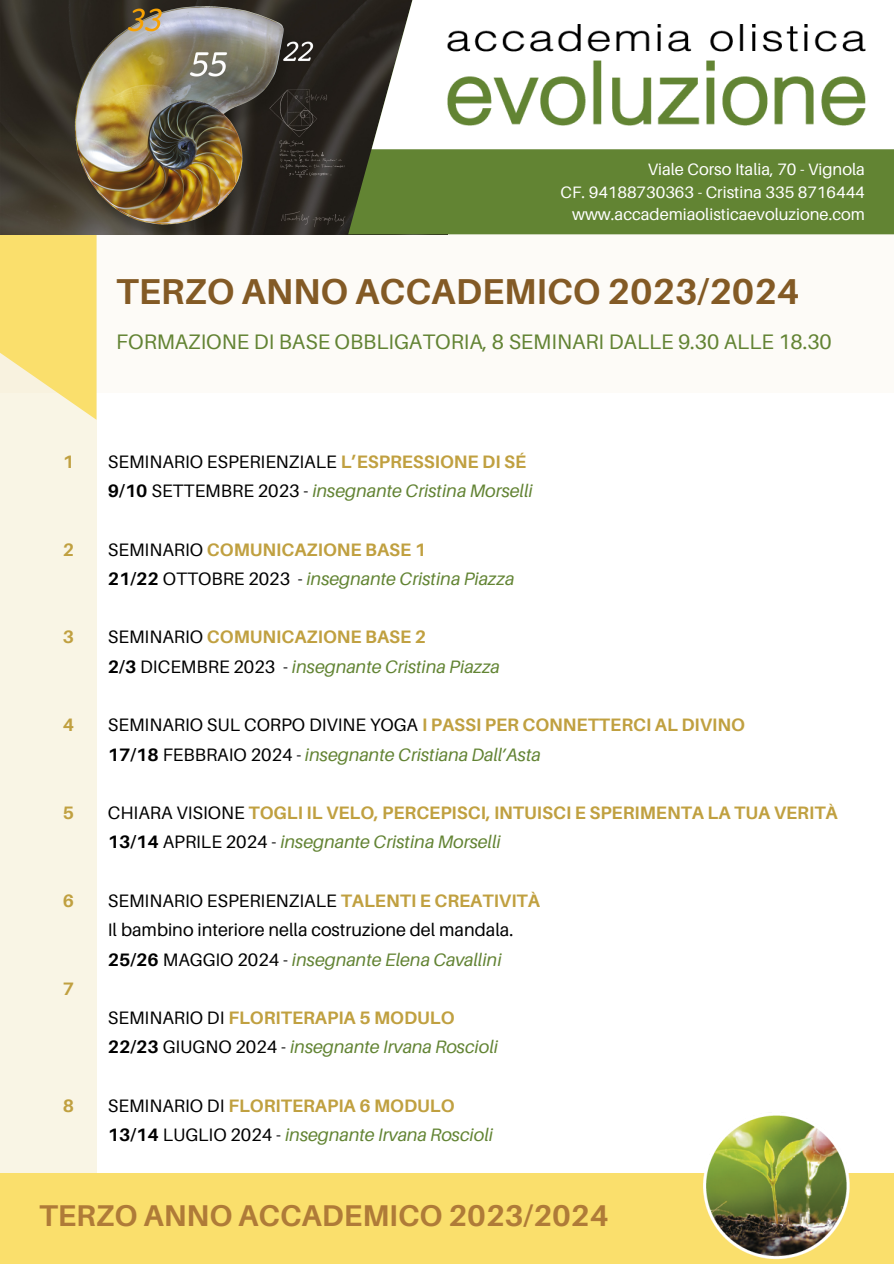
<style>
.page{position:relative;width:894px;height:1264px;background:#fff}
.page>*{position:absolute;margin:0;border:0;box-sizing:border-box;transform-origin:0 0}
.t1{font:700 36px "Aileron";color:#835a25}
.t2{font:700 30px "Aileron";color:#af7b38}
.t3{font:21px "Aileron";color:#628333}
.t4{font:700 18px "Aileron";color:#c0a040}
.t5{font:italic 18px "Aileron";color:#628333}
.t6{font:italic 18px "Aileron";color:#628433}
.t7{font:18px "Aileron";color:#000}
.t8{font:16.5px "Aileron";color:#fff}
.s1{font-weight:700;color:#c0a040}
.s2{font-weight:700;font-style:normal;color:#000}
.s3{font-style:normal;color:#000}
.s4{font-weight:400;color:#000}
</style>
<div class="page">
<div style="left:0;top:235px;width:893px;height:158px;background:#fdfbf7"></div>
<div style="left:0;top:227px;width:96px;height:948px;background:#f9f5e5"></div>
<svg style="left:0;top:234px;width:96px;height:186px"></svg>
<img style="left:0;top:0;width:348px;height:234px">
<svg style="left:348px;top:0;width:545px;height:234px;background:#5d7b31"></svg>
<div style="left:371px;top:0;width:522px;height:149px;background:#fff"></div>
<img style="left:447px;top:25px;width:418px;height:101px">
<div style="left:0;top:1172px;width:893px;height:91px;background:#fadf6c"></div>
<img style="left:697px;top:1115px;width:157px;height:145px">
<p class="t8" style="left:647px;top:159px;width:218px">Viale Corso Italia, 70 - Vignola</p>
<p class="t8" style="left:560px;top:182px;width:305px">CF. 94188730363 - Cristina 335 8716444</p>
<p class="t8" style="left:572px;top:204px;width:294px">www.accademiaolisticaevoluzione.com</p>
<p class="t1" style="left:116px;top:269px;width:684px">TERZO ANNO ACCADEMICO 2023/2024</p>
<p class="t3" style="left:116px;top:329px;width:716px">FORMAZIONE DI BASE OBBLIGATORIA, 8 SEMINARI DALLE 9.30 ALLE 18.30</p>
<p class="t4" style="left:63px;top:450px;width:13px">1</p>
<p class="t4" style="left:63px;top:538px;width:13px">2</p>
<p class="t4" style="left:63px;top:626px;width:13px">3</p>
<p class="t4" style="left:63px;top:713px;width:13px">4</p>
<p class="t4" style="left:63px;top:801px;width:13px">5</p>
<p class="t4" style="left:63px;top:889px;width:13px">6</p>
<p class="t4" style="left:63px;top:977px;width:13px">7</p>
<p class="t4" style="left:63px;top:1094px;width:13px">8</p>
<p class="t7" style="left:108px;top:450px;width:420px">SEMINARIO ESPERIENZIALE <span class="s1">L’ESPRESSIONE DI SÉ</span></p>
<p class="t5" style="left:108px;top:479px;width:426px"><span class="s2">9/10</span> <span class="s3">SETTEMBRE 2023 -</span> insegnante Cristina Morselli</p>
<p class="t4" style="left:108px;top:538px;width:319px"><span class="s4">SEMINARIO</span> COMUNICAZIONE BASE 1</p>
<p class="t6" style="left:108px;top:567px;width:407px"><span class="s2">21/22</span> <span class="s3">OTTOBRE 2023 -</span> insegnante Cristina Piazza</p>
<p class="t4" style="left:108px;top:626px;width:319px"><span class="s4">SEMINARIO</span> COMUNICAZIONE BASE 2</p>
<p class="t6" style="left:108px;top:655px;width:393px"><span class="s2">2/3</span> <span class="s3">DICEMBRE 2023 -</span> insegnante Cristina Piazza</p>
<p class="t4" style="left:108px;top:713px;width:638px"><span class="s4">SEMINARIO SUL CORPO DIVINE YOGA</span> I PASSI PER CONNETTERCI AL DIVINO</p>
<p class="t5" style="left:108px;top:743px;width:434px"><span class="s2">17/18</span> <span class="s3">FEBBRAIO 2024 -</span> insegnante Cristiana Dall’Asta</p>
<p class="t4" style="left:108px;top:801px;width:731px"><span class="s4">CHIARA VISIONE</span> TOGLI IL VELO, PERCEPISCI, INTUISCI E SPERIMENTA LA TUA VERITÀ</p>
<p class="t5" style="left:108px;top:831px;width:394px"><span class="s2">13/14</span> <span class="s3">APRILE 2024 -</span> insegnante Cristina Morselli</p>
<p class="t7" style="left:108px;top:889px;width:433px">SEMINARIO ESPERIENZIALE <span class="s1">TALENTI E CREATIVITÀ</span></p>
<p class="t7" style="left:108px;top:918px;width:407px">Il bambino interiore nella costruzione del mandala.</p>
<p class="t5" style="left:108px;top:948px;width:395px"><span class="s2">25/26</span> <span class="s3">MAGGIO 2024 -</span> insegnante Elena Cavallini</p>
<p class="t4" style="left:108px;top:1006px;width:348px"><span class="s4">SEMINARIO DI</span> FLORITERAPIA 5 MODULO</p>
<p class="t6" style="left:108px;top:1036px;width:391px"><span class="s2">22/23</span> <span class="s3">GIUGNO 2024 -</span> insegnante Irvana Roscioli</p>
<p class="t4" style="left:108px;top:1094px;width:348px"><span class="s4">SEMINARIO DI</span> FLORITERAPIA 6 MODULO</p>
<p class="t6" style="left:108px;top:1123px;width:386px"><span class="s2">13/14</span> <span class="s3">LUGLIO 2024 -</span> insegnante Irvana Roscioli</p>
<p class="t2" style="left:39px;top:1197px;width:570px">TERZO ANNO ACCADEMICO 2023/2024</p>
</div>
